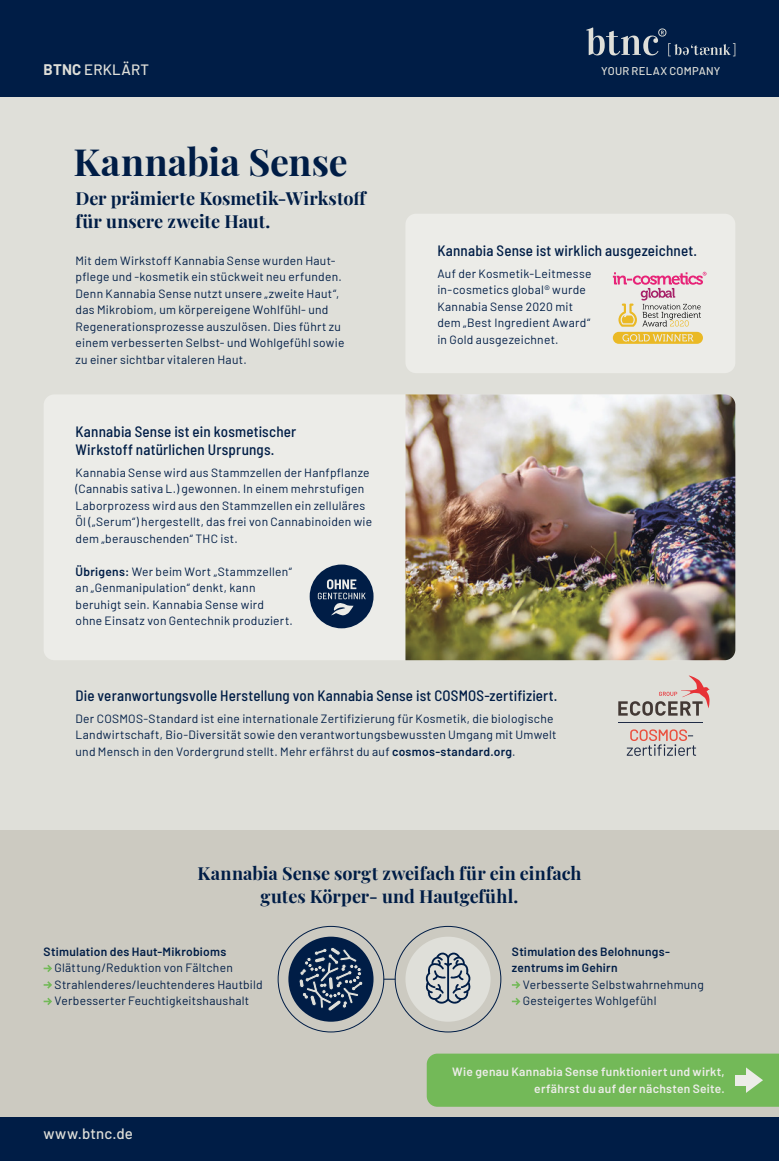
<style>
.page{position:relative;width:779px;height:1161px;background:#fff}
.page>*{position:absolute;margin:0;border:0;box-sizing:border-box;transform-origin:0 0}
.t1{font:700 37.5px "Playfair Display";color:#001d46}
.t2{font:700 18px/22.5px "Playfair Display";color:#001d46}
.t3{font:500 semi-condensed 15px/18px "Barlow";letter-spacing:.01em;color:#001d46}
.t4{font:500 15px "Barlow";letter-spacing:.015em;color:#dfdfd9}
.t5{font:12px/16.5px "Barlow";letter-spacing:.02em;color:#001d46}
.t6{font:600 12px/16.5px "Barlow";letter-spacing:.025em;color:#ecece8;text-align:right}
.t7{font:600 12px/16.5px "Barlow";letter-spacing:.025em;color:#001d46}
.t8{font:500 11.25px "Barlow";letter-spacing:.02em;color:#dfdfd9}
.s1{font-weight:700}
.s2{font-weight:600}
</style>
<div class="page">
<div style="left:0;top:0;width:778px;height:1161px;background:#dfdfd9"></div>
<div style="left:0;top:830px;width:778px;height:331px;background:#cccac1"></div>
<div style="left:0;top:1117px;width:778px;height:44px;background:#001d46"></div>
<div style="left:0;top:0;width:778px;height:97px;background:#001d46"></div>
<svg style="left:586px;top:27px;width:149px;height:29px"></svg>
<div style="left:44px;top:394px;width:691px;height:266px;background:#ecece8;border-radius:11px"></div>
<img style="left:405px;top:394px;width:330px;height:266px">
<div style="left:309px;top:564px;width:64px;height:64px;background:#001d46;border-radius:50%"></div>
<svg style="left:317px;top:579px;width:48px;height:36px"></svg>
<div style="left:405px;top:214px;width:330px;height:159px;background:#ecece8;border-radius:11px"></div>
<svg style="left:612px;top:272px;width:94px;height:72px"></svg>
<svg style="left:626px;top:729px;width:69px;height:27px"></svg>
<hr style="left:618px;top:722px;width:84px;height:1px;background:#1f2b45">
<svg style="left:618px;top:675px;width:91px;height:41px"></svg>
<svg style="left:44px;top:965px;width:8px;height:7px"></svg>
<svg style="left:44px;top:981px;width:8px;height:8px"></svg>
<svg style="left:44px;top:998px;width:8px;height:7px"></svg>
<svg style="left:511px;top:981px;width:9px;height:8px"></svg>
<svg style="left:511px;top:998px;width:9px;height:7px"></svg>
<div style="left:426px;top:1053px;width:352px;height:54px;background:#73b958"></div>
<div style="left:288px;top:936px;width:85px;height:86px;background:#001d46;border-radius:50%"></div>
<svg style="left:298px;top:946px;width:66px;height:86px"></svg>
<div style="left:405px;top:936px;width:85px;height:86px;background:#dfdfd9;border-radius:50%"></div>
<svg style="left:425px;top:952px;width:46px;height:51px"></svg>
<p class="t4" style="left:44px;top:59px;width:107px"><span class="s1">BTNC</span> ERKLÄRT</p>
<h1 class="t1" style="left:73px;top:133px;width:276px">Kannabia Sense</h1>
<h2 class="t2" style="left:75px;top:186px;width:293px">Der prämierte Kosmetik-Wirkstoff für unsere zweite Haut.</h2>
<p class="t5" style="left:75px;top:251px;width:270px">Mit dem Wirkstoff Kannabia Sense wurden Haut&shy;pflege und -kosmetik ein stückweit neu erfunden.<br>Denn Kannabia Sense nutzt unsere „zweite Haut“, das Mikrobiom, um körpereigene Wohlfühl- und Regenerationsprozesse auszulösen. Dies führt zu einem verbesserten Selbst- und Wohlgefühl sowie zu einer sichtbar vitaleren Haut.</p>
<p class="t3" style="left:75px;top:421px;width:222px">Kannabia Sense ist ein kosmetischer<br>Wirkstoff natürlichen Ursprungs.</p>
<p class="t5" style="left:75px;top:463px;width:298px">Kannabia Sense wird aus Stammzellen der Hanfpflanze (Cannabis sativa L.) gewonnen. In einem mehrstufigen Laborprozess wird aus den Stammzellen ein zelluläres Öl („Serum“) hergestellt, das frei von Cannabinoiden wie dem „berauschenden“ THC ist.</p>
<p class="t5" style="left:75px;top:562px;width:219px"><span class="s2">Übrigens:</span> Wer beim Wort „Stammzellen“ an „Genmanipulation“ denkt, kann beruhigt sein. Kannabia Sense wird ohne Einsatz von Gentechnik produziert.</p>
<p class="t8" style="left:600px;top:63px;width:121px">YOUR RELAX COMPANY</p>
<p class="t3" style="left:437px;top:241px;width:261px">Kannabia Sense ist wirklich ausgezeichnet.</p>
<p class="t5" style="left:437px;top:264px;width:155px">Auf der Kosmetik-Leitmesse in-cosmetics global® wurde<br>Kannabia Sense 2020 mit dem „Best Ingredient Award“ in Gold ausgezeichnet.</p>
<p class="t3" style="left:75px;top:685px;width:483px">Die veranwortungsvolle Herstellung von Kannabia Sense ist COSMOS-zertifiziert.</p>
<p class="t5" style="left:75px;top:709px;width:482px">Der COSMOS-Standard ist eine internationale Zertifizierung für Kosmetik, die biologische<br>Landwirtschaft, Bio-Diversität sowie den verantwortungsbewussten Umgang mit Umwelt und Mensch in den Vordergrund stellt. Mehr erfährst du auf <span class="s2">cosmos-standard.org</span>.</p>
<h2 class="t2" style="left:197px;top:861px;width:385px;text-align:center">Kannabia Sense sorgt zweifach für ein einfach gutes Körper- und Hautgefühl.</h2>
<p class="t7" style="left:44px;top:942px;width:184px">Stimulation des Haut-Mikrobioms</p>
<p class="t5" style="left:54px;top:959px;width:210px">Glättung/Reduktion von Fältchen<br>Strahlenderes/leuchtenderes Hautbild<br>Verbesserter Feuchtigkeitshaushalt</p>
<p class="t4" style="left:44px;top:1122px;width:91px">www.btnc.de</p>
<p class="t7" style="left:511px;top:942px;width:159px">Stimulation des Belohnungs&shy;zentrums im Gehirn</p>
<p class="t5" style="left:522px;top:975px;width:182px">Verbesserte Selbstwahrnehmung<br>Gesteigertes Wohlgefühl</p>
<p class="t6" style="left:452px;top:1062px;width:274px">Wie genau Kannabia Sense funktioniert und wirkt, erfährst du auf der nächsten Seite.</p>
</div>
